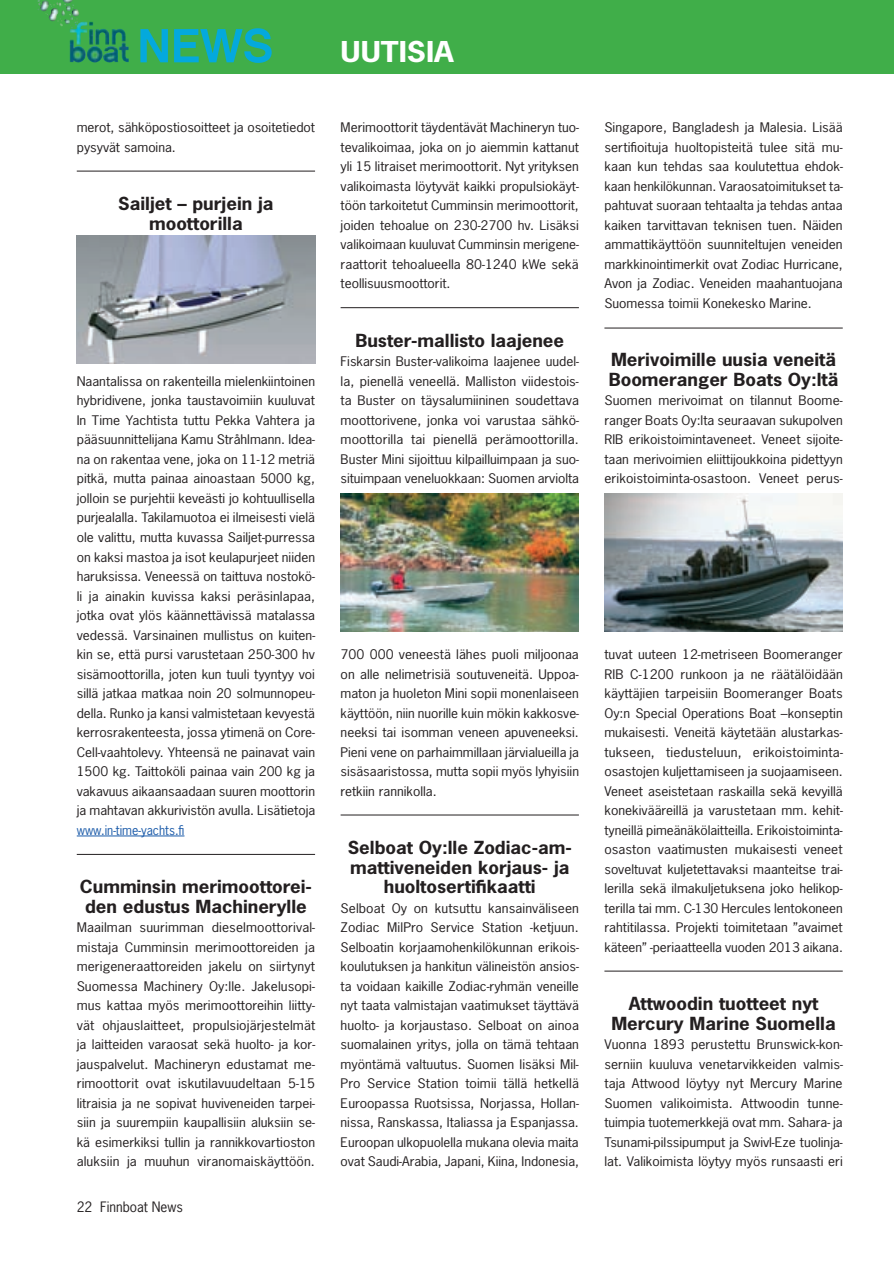
<style>
.page{position:relative;width:894px;height:1264px;background:#fff}
.page>*{position:absolute;margin:0;border:0;box-sizing:border-box;transform-origin:0 0}
.t1{font:700 27px "News Gothic Std";color:#fff;scale:1.15 1}
.t2{font:700 16.95px/19.5px "News Gothic Std";color:#231f20;text-align:center;scale:1.1 1}
.t3{font:13.5px "News Gothic Std";color:#231f20}
.t4{font:12.45px/19.5px "News Gothic Std";color:#231f20;text-align:justify;scale:1.11 1}
.t5{font:12.45px/19.5px "News Gothic Std";color:#231f20;text-align:justify;scale:1.1 1}
.t6{font:12.45px "News Gothic Std";color:#1a5aa9}
</style>
<div class="page">
<div style="left:0;top:0;width:893px;height:74px;background:#40ae49"></div>
<svg style="left:140px;top:29px;width:28px;height:33px"></svg>
<svg style="left:174px;top:28px;width:97px;height:35px"></svg>
<hr style="left:77px;top:835px;width:107px;height:1px;background:#1a5aa9">
<img style="left:77px;top:235px;width:238px;height:128px">
<img style="left:340px;top:493px;width:238px;height:139px">
<img style="left:604px;top:493px;width:238px;height:139px">
<hr style="left:340px;top:814px;width:238px;height:1px;background:#231f20">
<hr style="left:604px;top:970px;width:238px;height:1px;background:#231f20">
<hr style="left:77px;top:171px;width:238px;height:1px;background:#231f20">
<hr style="left:77px;top:854px;width:238px;height:1px;background:#231f20">
<hr style="left:340px;top:307px;width:238px;height:1px;background:#231f20">
<hr style="left:604px;top:328px;width:238px;height:1px;background:#231f20">
<p class="t5" style="left:77px;top:118px;width:218px">merot, sähköpostiosoitteet ja osoitetiedot pysyvät samoina.</p>
<h2 class="t2" style="left:118px;top:194px;width:143px">Sailjet – purjein ja moottorilla</h2>
<p class="t5" style="left:77px;top:371px;width:218px">Naantalissa on rakenteilla mielenkiintoinen hybridivene, jonka taustavoimiin kuuluvat In Time Yachtista tuttu Pekka Vahtera ja pääsuunnittelijana Kamu Stråhlmann. Idea&shy;na on rakentaa vene, joka on 11-12 metriä pitkä, mutta painaa ainoastaan 5000 kg, jolloin se purjehtii keveästi jo kohtuullisella purjealalla. Takilamuotoa ei ilmeisesti vielä ole valittu, mutta kuvassa Sailjet-purressa on kaksi mastoa ja isot keulapurjeet niiden haruksissa. Veneessä on taittuva nostokö&shy;li ja ainakin kuvissa kaksi peräsinlapaa, jotka ovat ylös käännettävissä matalassa vedessä. Varsinainen mullistus on kuiten&shy;kin se, että pursi varustetaan 250-300 hv sisämoottorilla, joten kun tuuli tyyntyy voi sillä jatkaa matkaa noin 20 solmunnopeu&shy;della. Runko ja kansi valmistetaan kevyestä kerrosrakenteesta, jossa ytimenä on Core-Cell-vaahtolevy. Yhteensä ne painavat vain 1500 kg. Taittoköli painaa vain 200 kg ja vakavuus aikaansaadaan suuren moottorin ja mahtavan akkurivistön avulla. Lisätietoja</p>
<p class="t6" style="left:77px;top:821px;width:109px">www.in-time-yachts.fi</p>
<h2 class="t2" style="left:80px;top:876px;width:212px">Cumminsin merimoottorei&shy;den edustus Machinerylle</h2>
<p class="t4" style="left:77px;top:917px;width:216px">Maailman suurimman dieselmoottorival&shy;mistaja Cumminsin merimoottoreiden ja merigeneraattoreiden jakelu on siirtynyt Suomessa Machinery Oy:lle. Jakelusopi&shy;mus kattaa myös merimoottoreihin liitty&shy;vät ohjauslaitteet, propulsiojärjestelmät ja laitteiden varaosat sekä huolto- ja kor&shy;jauspalvelut. Machineryn edustamat me&shy;rimoottorit ovat iskutilavuudeltaan 5-15 litraisia ja ne sopivat huviveneiden tarpei&shy;siin ja suurempiin kaupallisiin aluksiin se&shy;kä esimerkiksi tullin ja rannikkovartioston aluksiin ja muuhun viranomaiskäyttöön.</p>
<p class="t3" style="left:77px;top:1197px;width:108px">22 Finnboat News</p>
<h1 class="t1" style="left:340px;top:34px;width:100px">UUTISIA</h1>
<p class="t5" style="left:340px;top:118px;width:218px">Merimoottorit täydentävät Machineryn tuo&shy;tevalikoimaa, joka on jo aiemmin kattanut yli 15 litraiset merimoottorit. Nyt yrityksen valikoimasta löytyvät kaikki propulsiokäyt&shy;töön tarkoitetut Cumminsin merimoottorit, joiden tehoalue on 230-2700 hv. Lisäksi valikoimaan kuuluvat Cumminsin merigene&shy;raattorit tehoalueella 80-1240 kWe sekä teollisuusmoottorit.</p>
<h2 class="t2" style="left:355px;top:330px;width:191px">Buster-mallisto laajenee</h2>
<p class="t5" style="left:340px;top:352px;width:218px">Fiskarsin Buster-valikoima laajenee uudel&shy;la, pienellä veneellä. Malliston viidestois&shy;ta Buster on täysalumiininen soudettava moottorivene, jonka voi varustaa sähkö&shy;moottorilla tai pienellä perämoottorilla.<br>Buster Mini sijoittuu kilpailluimpaan ja suo&shy;situimpaan veneluokkaan: Suomen arviolta</p>
<p class="t4" style="left:340px;top:644px;width:216px">700 000 veneestä lähes puoli miljoonaa on alle nelimetrisiä soutuveneitä. Uppoa&shy;maton ja huoleton Mini sopii monenlaiseen käyttöön, niin nuorille kuin mökin kakkosve&shy;neeksi tai isomman veneen apuveneeksi.<br>Pieni vene on parhaimmillaan järvialueilla ja sisäsaaristossa, mutta sopii myös lyhyisiin retkiin rannikolla.</p>
<h2 class="t2" style="left:348px;top:837px;width:205px">Selboat Oy:lle Zodiac-am&shy;mattiveneiden korjaus- ja huoltosertifikaatti</h2>
<p class="t4" style="left:340px;top:898px;width:216px">Selboat Oy on kutsuttu kansainväliseen Zodiac MilPro Service Station -ketjuun.<br>Selboatin korjaamohenkilökunnan erikois&shy;koulutuksen ja hankitun välineistön ansios&shy;ta voidaan kaikille Zodiac-ryhmän veneille nyt taata valmistajan vaatimukset täyttävä huolto- ja korjaustaso. Selboat on ainoa suomalainen yritys, jolla on tämä tehtaan myöntämä valtuutus. Suomen lisäksi Mil-Pro Service Station toimii tällä hetkellä Euroopassa Ruotsissa, Norjassa, Hollan&shy;nissa, Ranskassa, Italiassa ja Espanjassa.<br>Euroopan ulkopuolella mukana olevia maita ovat Saudi-Arabia, Japani, Kiina, Indonesia,</p>
<p class="t4" style="left:604px;top:118px;width:216px">Singapore, Bangladesh ja Malesia. Lisää sertifioituja huoltopisteitä tulee sitä mu&shy;kaan kun tehdas saa koulutettua ehdok&shy;kaan henkilökunnan. Varaosatoimitukset ta&shy;pahtuvat suoraan tehtaalta ja tehdas antaa kaiken tarvittavan teknisen tuen. Näiden ammattikäyttöön suunniteltujen veneiden markkinointimerkit ovat Zodiac Hurricane, Avon ja Zodiac. Veneiden maahantuojana Suomessa toimii Konekesko Marine.</p>
<h2 class="t2" style="left:608px;top:350px;width:210px;text-align:left">Merivoimille uusia veneitä<br>Boomeranger Boats Oy:ltä</h2>
<p class="t4" style="left:604px;top:391px;width:216px">Suomen merivoimat on tilannut Boome&shy;ranger Boats Oy:lta seuraavan sukupolven RIB erikoistoimintaveneet. Veneet sijoite&shy;taan merivoimien eliittijoukkoina pidettyyn erikoistoiminta-osastoon. Veneet perus-</p>
<p class="t4" style="left:604px;top:644px;width:216px">tuvat uuteen 12-metriseen Boomeranger RIB C-1200 runkoon ja ne räätälöidään käyttäjien tarpeisiin Boomeranger Boats Oy:n Special Operations Boat –konseptin mukaisesti. Veneitä käytetään alustarkas&shy;tukseen, tiedusteluun, erikoistoiminta&shy;osastojen kuljettamiseen ja suojaamiseen.<br>Veneet aseistetaan raskailla sekä kevyillä konekivääreillä ja varustetaan mm. kehit&shy;tyneillä pimeänäkölaitteilla. Erikoistoiminta&shy;osaston vaatimusten mukaisesti veneet soveltuvat kuljetettavaksi maanteitse trai&shy;lerilla sekä ilmakuljetuksena joko helikop&shy;terilla tai mm. C-130 Hercules lentokoneen rahtitilassa. Projekti toimitetaan ”avaimet käteen” -periaatteella vuoden 2013 aikana.</p>
<h2 class="t2" style="left:611px;top:993px;width:205px">Attwoodin tuotteet nyt<br>Mercury Marine Suomella</h2>
<p class="t4" style="left:604px;top:1034px;width:216px">Vuonna 1893 perustettu Brunswick-kon&shy;serniin kuuluva venetarvikkeiden valmis&shy;taja Attwood löytyy nyt Mercury Marine Suomen valikoimista. Attwoodin tunne&shy;tuimpia tuotemerkkejä ovat mm. Sahara- ja Tsunami-pilssipumput ja Swivl-Eze tuolinja&shy;lat. Valikoimista löytyy myös runsaasti eri</p>
</div>
